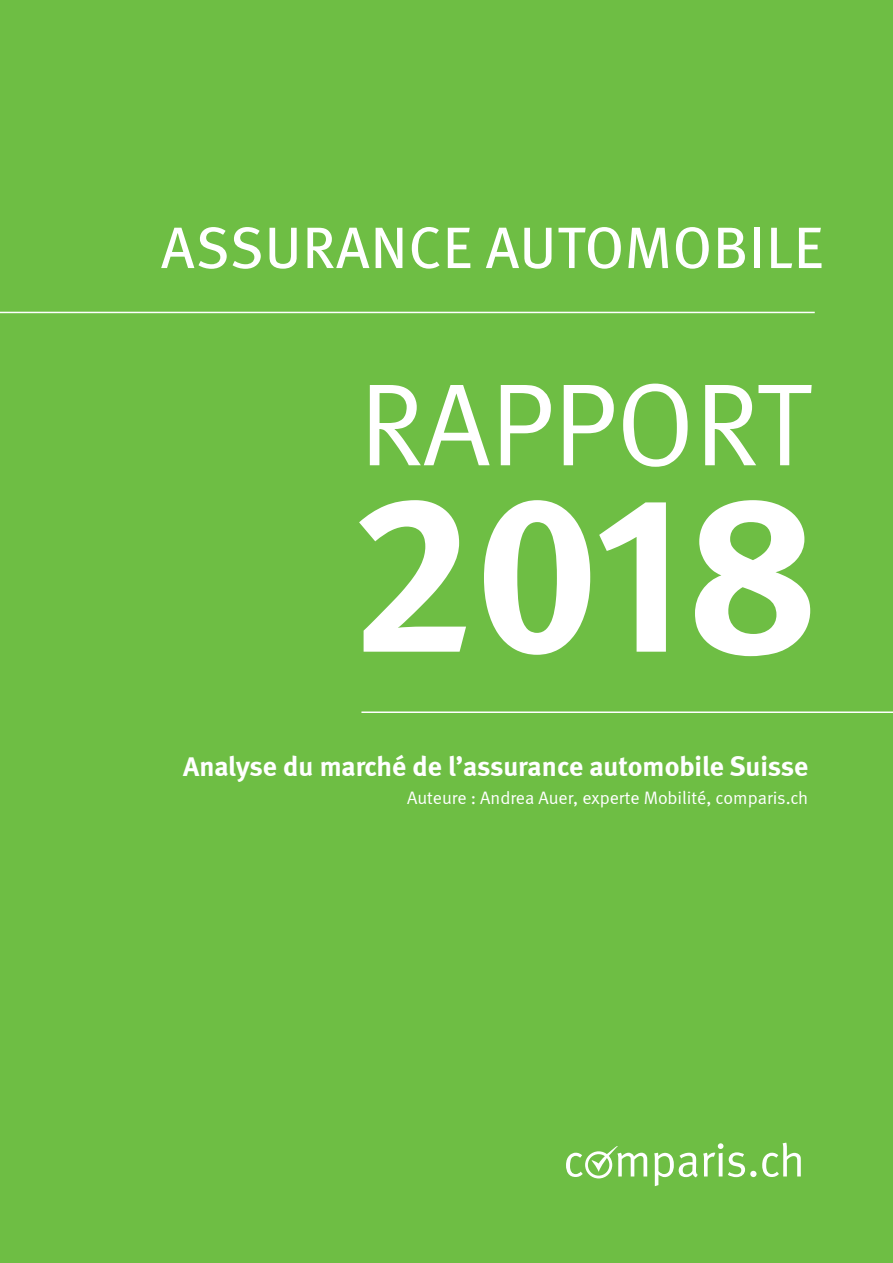
<style>
.page{position:relative;width:893px;height:1263px;background:#6ebe44}
.page>*{position:absolute;margin:0;border:0;box-sizing:border-box;transform-origin:0 0}
.t1{font:223.8px "Meta Bold Expert";color:#fff}
.t2{font:117px "Meta Normal";color:#fff}
.t3{font:58.5px "Meta Pro";letter-spacing:.01em;color:#fff}
.t4{font:700 27.75px "Meta";letter-spacing:-.005em;color:#fff}
.t5{font:18px "Meta Normal";color:#fff}
</style>
<div class="page">
<svg style="left:549px;top:1115px;width:270px;height:88px;background:#7bc354"></svg>
<hr style="left:361px;top:711px;width:532px;height:2px;background:#fff">
<hr style="left:0;top:312px;width:815px;height:1px;background:#fff">
<p class="t3" style="left:161px;top:203px;width:664px">ASSURANCE AUTOMOBILE</p>
<p class="t2" style="left:359px;top:357px;width:451px">RAPPORT</p>
<p class="t1" style="left:350px;top:441px;width:470px">2018</p>
<p class="t4" style="left:183px;top:750px;width:626px">Analyse du marché de l’assurance automobile Suisse</p>
<p class="t5" style="left:407px;top:788px;width:403px">Auteure : Andrea Auer, experte Mobilité, comparis.ch</p>
</div>
